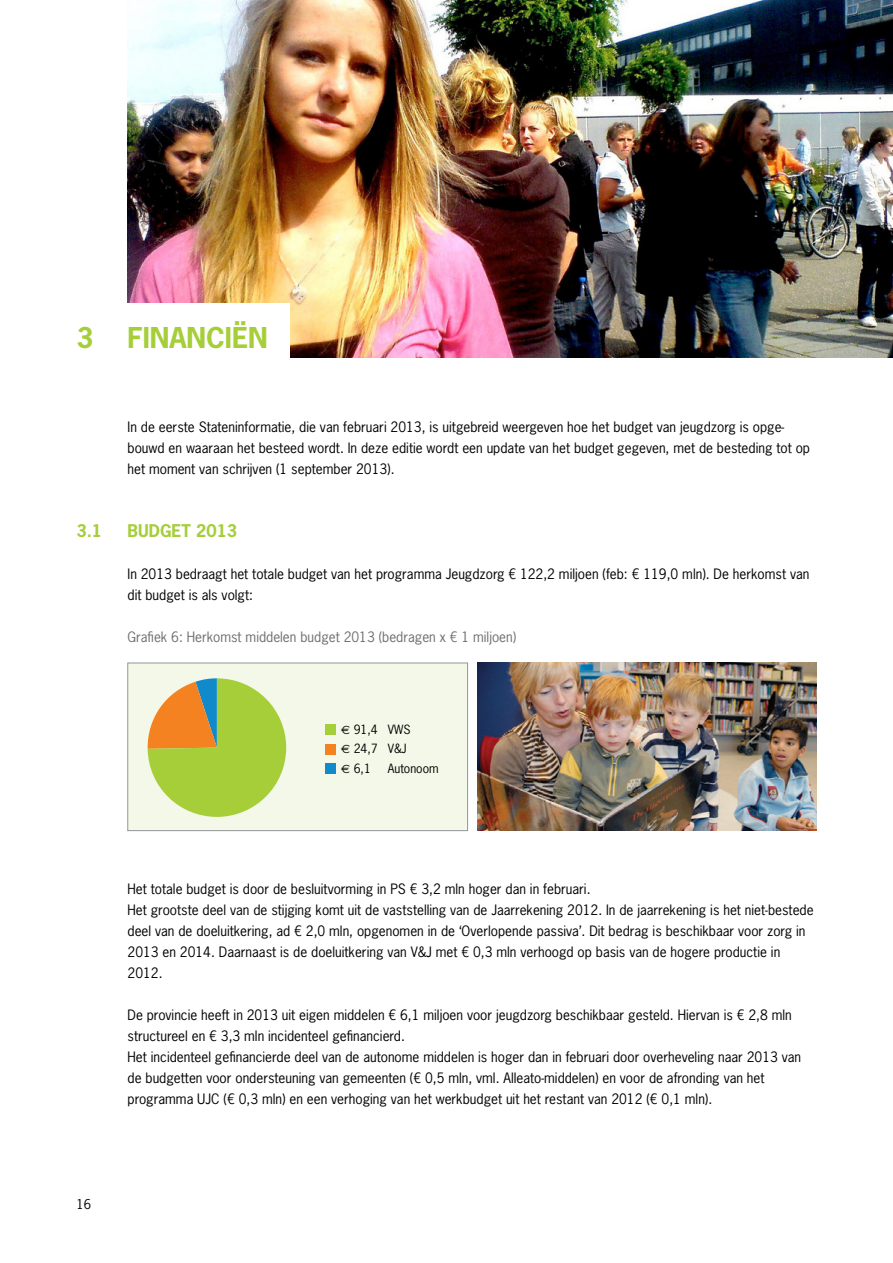
<style>
.page{position:relative;width:893px;height:1263px;background:#fff}
.page>*{position:absolute;margin:0;border:0;box-sizing:border-box;transform-origin:0 0}
.t1{font:700 27px "News Gothic Std";color:#a6ce39}
._2-Subkop{font:700 16.5px "News Gothic Std";color:#a6ce39}
._4-platte_tekst{font:13.5px/21px "News Gothic Std";color:#000}
._4-platte_tekst-2{font:13.5px "News Gothic Std";color:#6d6e71}
.t2{font:12.75px "News Gothic Std";color:#000}
.t3{font:12px "News Gothic Std";color:#000}
.s1{font-family:"Euro Sans"}
</style>
<div class="page">
<img style="left:128px;top:0;width:765px;height:357px">
<div style="left:119px;top:304px;width:170px;height:65px;background:#fff"></div>
<img style="left:477px;top:663px;width:339px;height:168px">
<div style="left:128px;top:663px;width:340px;height:168px;background:#f3f8e8"></div>
<svg style="left:147px;top:678px;width:139px;height:139px"></svg>
<div style="left:128px;top:663px;width:340px;height:168px;border:1px solid #939598"></div>
<div style="left:325px;top:725px;width:11px;height:10px;background:#a6ce39"></div>
<div style="left:325px;top:744px;width:11px;height:10px;background:#f58220"></div>
<div style="left:325px;top:763px;width:11px;height:10px;background:#118acb"></div>
<p class="t1" style="left:77px;top:320px;width:18px">3</p>
<p class="t1" style="left:128px;top:320px;width:142px">FINANCIËN</p>
<p class="_4-platte_tekst" style="left:128px;top:416px;width:684px">In de eerste Stateninformatie, die van februari 2013, is uitgebreid weergeven hoe het budget van jeugdzorg is opge&shy;bouwd en waaraan het besteed wordt. In deze editie wordt een update van het budget gegeven, met de besteding tot op het moment van schrijven (1 september 2013).</p>
<p class="_2-Subkop" style="left:77px;top:520px;width:27px">3.1</p>
<p class="_2-Subkop" style="left:128px;top:520px;width:111px">BUDGET 2013</p>
<p class="_4-platte_tekst" style="left:128px;top:563px;width:683px">In 2013 bedraagt het totale budget van het programma Jeugdzorg € 122,2 miljoen (feb: € 119,0 mln). De herkomst van dit budget is als volgt:</p>
<p class="_4-platte_tekst-2" style="left:128px;top:628px;width:390px">Grafiek 6: Herkomst middelen budget 2013 (bedragen x € 1 miljoen)</p>
<p class="t3" style="left:341px;top:721px;width:71px"><span class="s1">E</span> 91,4 VWS</p>
<p class="t3" style="left:341px;top:741px;width:67px"><span class="s1">E</span> 24,7 V&amp;J</p>
<p class="t3" style="left:341px;top:760px;width:31px"><span class="s1">E</span> 6,1</p>
<p class="t3" style="left:388px;top:760px;width:52px">Autonoom</p>
<p class="t2" style="left:77px;top:1196px;width:16px">16</p>
<p class="_4-platte_tekst" style="left:128px;top:878px;width:464px">Het totale budget is door de besluitvorming in PS € 3,2 mln hoger dan in februari.</p>
<p class="_4-platte_tekst" style="left:128px;top:899px;width:688px">Het grootste deel van de stijging komt uit de vaststelling van de Jaarrekening 2012. In de jaarrekening is het niet-bestede deel van de doeluitkering, ad € 2,0 mln, opgenomen in de ‘Overlopende passiva’. Dit bedrag is beschikbaar voor zorg in 2013 en 2014. Daarnaast is de doeluitkering van V&amp;J met € 0,3 mln verhoogd op basis van de hogere productie in 2012.</p>
<p class="_4-platte_tekst" style="left:128px;top:1004px;width:666px">De provincie heeft in 2013 uit eigen middelen € 6,1 miljoen voor jeugdzorg beschikbaar gesteld. Hiervan is € 2,8 mln structureel en € 3,3 mln incidenteel gefinancierd.</p>
<p class="_4-platte_tekst" style="left:128px;top:1046px;width:675px">Het incidenteel gefinancierde deel van de autonome middelen is hoger dan in februari door overheveling naar 2013 van de budgetten voor ondersteuning van gemeenten (€ 0,5 mln, vml. Alleato-middelen) en voor de afronding van het programma UJC (€ 0,3 mln) en een verhoging van het werkbudget uit het restant van 2012 (€ 0,1 mln).</p>
</div>
